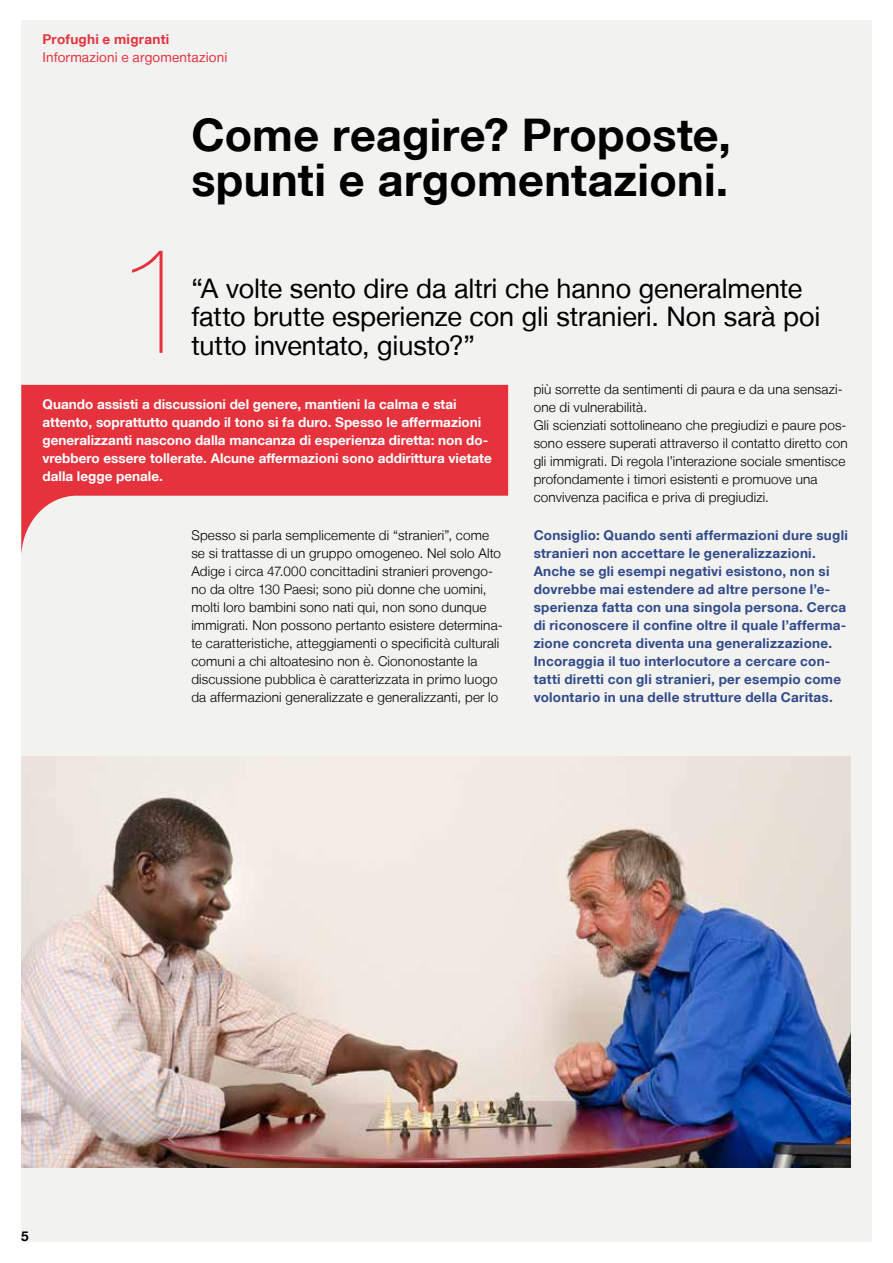
<style>
.page{position:relative;width:893px;height:1263px;background:#fff}
.page>*{position:absolute;margin:0;border:0;box-sizing:border-box;transform-origin:0 0}
.t1{font:200 150px "Helvetica Neue LT";color:#e5323d}
.t2{font:700 45px/45px "Helvetica Neue LT";letter-spacing:.005em;color:#000}
.t3{font:27px/28.5px "Helvetica Neue LT";letter-spacing:-.005em;color:#000}
.t4{font:300 13.5px/18px "Helvetica Neue LT";letter-spacing:.01em;color:#000}
.t5{font:700 13.5px/18px "Helvetica Neue LT";letter-spacing:.02em;color:#314a89}
.t6{font:700 13.5px/18px "Helvetica Neue LT";color:#fff}
.t7{font:13.5px "Helvetica Neue LT";letter-spacing:.01em;color:#e5323d}
.t8{font:700 13.5px "Helvetica Neue LT";letter-spacing:.02em;color:#e5323d}
.t9{font:700 13.5px "Helvetica Neue LT";color:#000}
</style>
<div class="page">
<div style="left:21px;top:21px;width:851px;height:1220px;background:#f2f2f1"></div>
<svg style="left:21px;top:385px;width:487px;height:168px;fill:#e5323d"></svg>
<img style="left:21px;top:757px;width:829px;height:410px">
<p class="t8" style="left:43px;top:31px;width:128px">Profughi e migranti</p>
<p class="t7" style="left:43px;top:49px;width:186px">Informazioni e argomentazioni</p>
<h1 class="t1" style="left:115px;top:213px;width:85px">1</h1>
<h2 class="t2" style="left:191px;top:112px;width:541px">Come reagire? Proposte, spunti e argomentazioni.</h2>
<h3 class="t3" style="left:191px;top:274px;width:630px">“A volte sento dire da altri che hanno generalmente fatto brutte esperienze con gli stranieri. Non sarà poi</h3>
<h3 class="t3" style="left:191px;top:331px;width:285px">tutto inventato, giusto?”</h3>
<p class="t6" style="left:43px;top:395px;width:451px">Quando assisti a discussioni del genere, mantieni la calma e stai attento, soprattutto quando il tono si fa duro. Spesso le affermazioni generalizzanti nascono dalla mancanza di esperienza diretta: non do&shy;vrebbero essere tollerate. Alcune affermazioni sono addirittura vietate dalla legge penale.</p>
<p class="t4" style="left:191px;top:526px;width:313px">Spesso si parla semplicemente di “stranieri”, come se si trattasse di un gruppo omogeneo. Nel solo Alto Adige i circa 47.000 concittadini stranieri provengo&shy;no da oltre 130 Paesi; sono più donne che uomini, molti loro bambini sono nati qui, non sono dunque immigrati. Non possono pertanto esistere determina&shy;te caratteristiche, atteggiamenti o specificità culturali comuni a chi altoatesino non è. Ciononostante la discussione pubblica è caratterizzata in primo luogo da affermazioni generalizzate e generalizzanti, per lo</p>
<p class="t4" style="left:534px;top:380px;width:315px">più sorrette da sentimenti di paura e da una sensazi&shy;one di vulnerabilità.<br>Gli scienziati sottolineano che pregiudizi e paure pos&shy;sono essere superati attraverso il contatto diretto con gli immigrati. Di regola l’interazione sociale smentisce profondamente i timori esistenti e promuove una convivenza pacifica e priva di pregiudizi.</p>
<p class="t5" style="left:534px;top:526px;width:316px">Consiglio: Quando senti affermazioni dure sugli stranieri non accettare le generalizzazioni.<br>Anche se gli esempi negativi esistono, non si dovrebbe mai estendere ad altre persone l’e&shy;sperienza fatta con una singola persona. Cerca di riconoscere il confine oltre il quale l’afferma&shy;zione concreta diventa una generalizzazione.<br>Incoraggia il tuo interlocutore a cercare con&shy;tatti diretti con gli stranieri, per esempio come volontario in una delle strutture della Caritas.</p>
<p class="t9" style="left:21px;top:1228px;width:9px">5</p>
</div>
